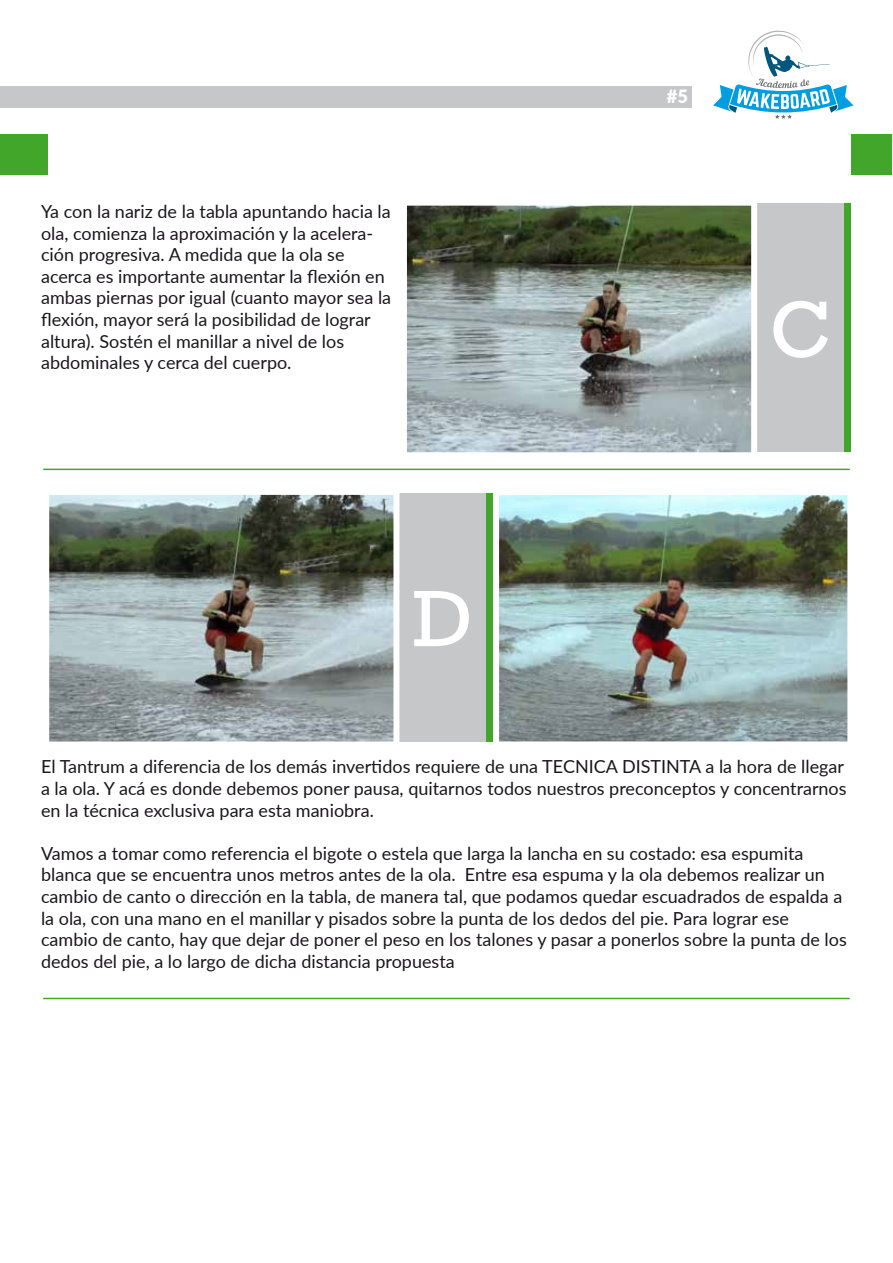
<style>
.page{position:relative;width:893px;height:1263px;background:#fff}
.page>*{position:absolute;margin:0;border:0;box-sizing:border-box;transform-origin:0 0}
.t1{font:75px "Rockwell";color:#fff}
.t2{font:900 18.3px "Lato";color:#fff}
.t3{font:18px/21.6px "Lato";color:#1a171b}
</style>
<div class="page">
<div style="left:0;top:86px;width:691px;height:22px;background:#c6c7c8"></div>
<svg style="left:713px;top:30px;width:140px;height:89px"></svg>
<div style="left:751px;top:204px;width:93px;height:248px;background:#c6c7c8"></div>
<div style="left:844px;top:204px;width:7px;height:248px;background:#41a62a"></div>
<img style="left:406px;top:204px;width:351px;height:249px">
<div style="left:393px;top:493px;width:94px;height:248px;background:#c6c7c8"></div>
<div style="left:487px;top:493px;width:6px;height:248px;background:#41a62a"></div>
<svg style="left:49px;top:493px;width:350px;height:249px;background:#828c89"></svg>
<img style="left:499px;top:495px;width:349px;height:247px">
<div style="left:851px;top:134px;width:40px;height:41px;background:#41a62a"></div>
<div style="left:0;top:134px;width:48px;height:41px;background:#41a62a"></div>
<hr style="left:43px;top:998px;width:807px;height:1px;background:#41a62a">
<hr style="left:43px;top:469px;width:807px;height:1px;background:#41a62a">
<p class="t3" style="left:41px;top:200px;width:352px">Ya con la nariz de la tabla apuntando hacia la ola, comienza la aproximación y la acelera&shy;ción progresiva. A medida que la ola se acerca es importante aumentar la flexión en ambas piernas por igual (cuanto mayor sea la flexión, mayor será la posibilidad de lograr altura). Sostén el manillar a nivel de los abdominales y cerca del cuerpo.</p>
<h1 class="t1" style="left:413px;top:573px;width:61px">D</h1>
<p class="t2" style="left:667px;top:83px;width:23px">#5</p>
<h1 class="t1" style="left:770px;top:283px;width:63px">C</h1>
<p class="t3" style="left:41px;top:755px;width:807px">El Tantrum a diferencia de los demás invertidos requiere de una TECNICA DISTINTA a la hora de llegar a la ola. Y acá es donde debemos poner pausa, quitarnos todos nuestros preconceptos y concentrarnos en la técnica exclusiva para esta maniobra.</p>
<p class="t3" style="left:41px;top:842px;width:807px">Vamos a tomar como referencia el bigote o estela que larga la lancha en su costado: esa espumita blanca que se encuentra unos metros antes de la ola. Entre esa espuma y la ola debemos realizar un cambio de canto o dirección en la tabla, de manera tal, que podamos quedar escuadrados de espalda a la ola, con una mano en el manillar y pisados sobre la punta de los dedos del pie. Para lograr ese cambio de canto, hay que dejar de poner el peso en los talones y pasar a ponerlos sobre la punta de los dedos del pie, a lo largo de dicha distancia propuesta</p>
</div>
